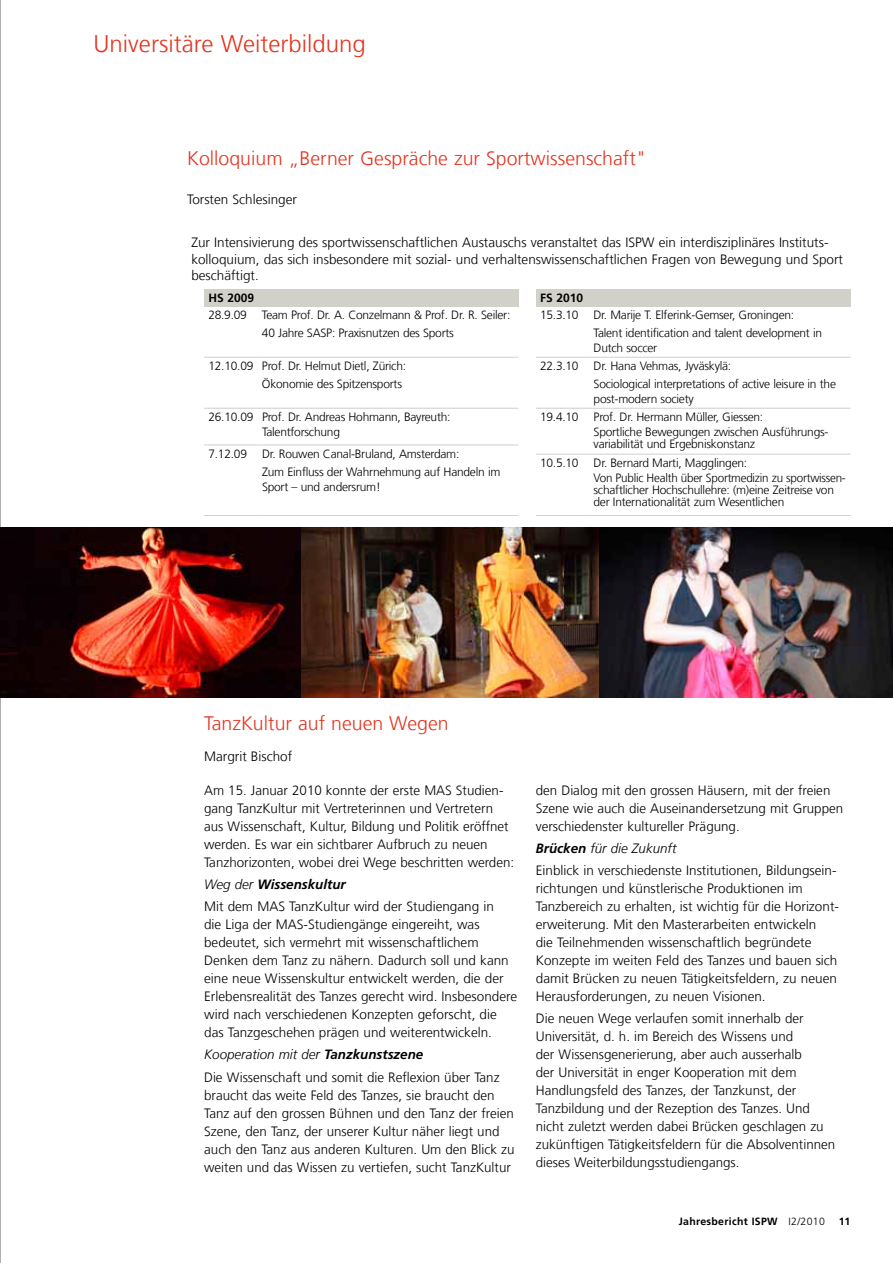
<style>
.page{position:relative;width:893px;height:1263px;background:#fff}
.page>*{position:absolute;margin:0;border:0;box-sizing:border-box;transform-origin:0 0}
.t1{font:300 24px "Frutiger LT Com";color:#e23520}
.t2{font:300 19.5px "Frutiger LT Com";color:#e23520}
.t3{font:300 13.5px/18px "Frutiger LT Com";color:#000}
.t4{font:300 12px/17.1px "Frutiger LT Com";letter-spacing:-.02em;color:#000}
.t5{font:700 12px "Frutiger LT Com";color:#000}
.t6{font:700 10.5px "Frutiger LT Com";letter-spacing:.03em;color:#000}
.s1{font-style:italic}
.s2{font-weight:700;font-style:italic}
.s3{font-weight:300}
</style>
<div class="page">
<hr style="left:0;top:0;width:1px;height:1263px;background:#959595">
<div style="left:204px;top:289px;width:314px;height:17px;background:#d1d0c9"></div>
<svg style="left:518px;top:289px;width:1px;height:17px"></svg>
<hr style="left:204px;top:357px;width:54px;height:1px;background:#d1d0c9">
<hr style="left:258px;top:357px;width:260px;height:1px;background:#d1d0c9">
<hr style="left:204px;top:408px;width:54px;height:1px;background:#d1d0c9">
<hr style="left:258px;top:408px;width:260px;height:1px;background:#d1d0c9">
<hr style="left:204px;top:445px;width:54px;height:1px;background:#d1d0c9">
<hr style="left:258px;top:445px;width:260px;height:1px;background:#d1d0c9">
<hr style="left:204px;top:515px;width:54px;height:1px;background:#d1d0c9">
<hr style="left:258px;top:515px;width:260px;height:1px;background:#d1d0c9">
<div style="left:536px;top:289px;width:314px;height:17px;background:#d1d0c9"></div>
<svg style="left:850px;top:289px;width:1px;height:17px"></svg>
<hr style="left:536px;top:357px;width:53px;height:1px;background:#d1d0c9">
<hr style="left:589px;top:357px;width:261px;height:1px;background:#d1d0c9">
<hr style="left:536px;top:408px;width:53px;height:1px;background:#d1d0c9">
<hr style="left:589px;top:408px;width:261px;height:1px;background:#d1d0c9">
<hr style="left:536px;top:454px;width:53px;height:1px;background:#d1d0c9">
<hr style="left:589px;top:454px;width:261px;height:1px;background:#d1d0c9">
<hr style="left:536px;top:515px;width:53px;height:1px;background:#d1d0c9">
<hr style="left:589px;top:515px;width:261px;height:1px;background:#d1d0c9">
<img style="left:0;top:527px;width:600px;height:170px">
<img style="left:600px;top:527px;width:293px;height:170px">
<h1 class="t1" style="left:94px;top:30px;width:274px">Universitäre Weiterbildung</h1>
<h2 class="t2" style="left:187px;top:147px;width:461px">Kolloquium „Berner Gespräche zur Sportwissenschaft"</h2>
<p class="t3" style="left:187px;top:191px;width:111px">Torsten Schlesinger</p>
<p class="t3" style="left:191px;top:235px;width:653px;line-height:16.5px">Zur Intensivierung des sportwissenschaftlichen Austauschs veranstaltet das ISPW ein interdisziplinäres Instituts&shy;kolloquium, das sich insbesondere mit sozial- und verhaltenswissenschaftlichen Fragen von Bewegung und Sport beschäftigt.</p>
<p class="t5" style="left:208px;top:291px;width:47px">H S 2009</p>
<p class="t4" style="left:208px;top:307px;width:304px;text-align:center">28.9.09 Team Prof. Dr. A. Conzelmann &amp; Prof. Dr. R. Seiler:<br>40 Jahre SASP: Praxisnutzen des Sports</p>
<p class="t4" style="left:262px;top:358px;width:146px;text-indent:-54px">12.10.09 Prof. Dr. Helmut Dietl, Zürich:<br>Ökonomie des Spitzensports</p>
<p class="t4" style="left:262px;top:410px;width:190px;line-height:15px;text-indent:-54px">26.10.09 Prof. Dr. Andreas Hohmann, Bayreuth:<br>Talentforschung</p>
<p class="t4" style="left:262px;top:445px;width:240px;text-indent:-54px">7.12.09 Dr. Rouwen Canal-Bruland, Amsterdam:<br>Zum Einfluss der Wahrnehmung auf Handeln im</p>
<p class="t4" style="left:262px;top:478px;width:120px">Sport – und andersrum!</p>
<p class="t5" style="left:540px;top:291px;width:45px">FS 2010</p>
<p class="t4" style="left:594px;top:307px;width:230px;text-indent:-54px">15.3.10 Dr. Marije T. Elferink-Gemser, Groningen:<br>Talent identification and talent development in</p>
<p class="t4" style="left:540px;top:338px;width:193px;line-height:18.9px;text-indent:54px">Dutch soccer<br>22.3.10 Dr. Hana Vehmas, Jyväskylä:</p>
<p class="t4" style="left:594px;top:376px;width:244px;line-height:15px">Sociological interpretations of active leisure in the post-modern society</p>
<p class="t4" style="left:594px;top:410px;width:236px;line-height:14.4px;text-indent:-54px">19.4.10 Prof. Dr. Hermann Müller, Giessen:<br>Sportliche Bewegungen zwischen Ausführungs-</p>
<p class="t4" style="left:540px;top:435px;width:217px;line-height:19.2px;text-indent:54px">variabilität und Ergebniskonstanz<br>10.5.10 Dr. Bernard Marti, Magglingen:</p>
<p class="t4" style="left:594px;top:472px;width:254px;line-height:12.3px">Von Public Health über Sportmedizin zu sportwissen&shy;schaftlicher Hochschullehre: (m)eine Zeitreise von der Internationalität zum Wesentlichen</p>
<h2 class="t2" style="left:204px;top:712px;width:246px">TanzKultur auf neuen Wegen</h2>
<p class="t3" style="left:204px;top:748px;width:90px">Margrit Bischof</p>
<p class="t3" style="left:204px;top:781px;width:312px">Am 15. Januar 2010 konnte der erste MAS Studien&shy;gang TanzKultur mit Vertreterinnen und Vertretern aus Wissenschaft, Kultur, Bildung und Politik eröffnet werden. Es war ein sichtbarer Aufbruch zu neuen Tanzhorizonten, wobei drei Wege beschritten werden:</p>
<p class="t3" style="left:204px;top:873px;width:291px;line-height:22.2px"><span class="s1">Weg der</span> <span class="s2">Wissenskultur<br></span>Mit dem MAS TanzKultur wird der Studiengang in</p>
<p class="t3" style="left:204px;top:915px;width:314px">die Liga der MAS-Studiengänge eingereiht, was bedeutet, sich vermehrt mit wissenschaftlichem Denken dem Tanz zu nähern. Dadurch soll und kann eine neue Wissenskultur entwickelt werden, die der Erlebensrealität des Tanzes gerecht wird. Insbesondere wird nach verschiedenen Konzepten geforscht, die das Tanzgeschehen prägen und weiterentwickeln.</p>
<p class="t3" style="left:204px;top:1044px;width:297px;line-height:22.2px"><span class="s1">Kooperation mit der</span> <span class="s2">Tanzkunstszene<br></span>Die Wissenschaft und somit die Reflexion über Tanz</p>
<p class="t3" style="left:204px;top:1086px;width:312px">braucht das weite Feld des Tanzes, sie braucht den Tanz auf den grossen Bühnen und den Tanz der freien Szene, den Tanz, der unserer Kultur näher liegt und auch den Tanz aus anderen Kulturen. Um den Blick zu weiten und das Wissen zu vertiefen, sucht TanzKultur</p>
<p class="t3" style="left:536px;top:781px;width:309px">den Dialog mit den grossen Häusern, mit der freien<br>Szene wie auch die Auseinandersetzung mit Gruppen verschiedenster kultureller Prägung.</p>
<p class="t3" style="left:536px;top:837px;width:302px;line-height:22.2px"><span class="s2">Brücken</span> <span class="s1">für die Zukunft<br></span>Einblick in verschiedenste Institutionen, Bildungsein-</p>
<p class="t3" style="left:536px;top:879px;width:305px">richtungen und künstlerische Produktionen im Tanzbereich zu erhalten, ist wichtig für die Horizont&shy;erweiterung. Mit den Masterarbeiten entwickeln<br>die Teilnehmenden wissenschaftlich begründete Konzepte im weiten Feld des Tanzes und bauen sich damit Brücken zu neuen Tätigkeitsfeldern, zu neuen Herausforderungen, zu neuen Visionen.</p>
<p class="t3" style="left:536px;top:1010px;width:301px">Die neuen Wege verlaufen somit innerhalb der Universität, d. h. im Bereich des Wissens und<br>der Wissensgenerierung, aber auch ausserhalb<br>der Universität in enger Kooperation mit dem Handlungsfeld des Tanzes, der Tanzkunst, der Tanzbildung und der Rezeption des Tanzes. Und nicht zuletzt werden dabei Brücken geschlagen zu zukünftigen Tätigkeitsfeldern für die Absolventinnen dieses Weiterbildungsstudiengangs.</p>
<p class="t6" style="left:679px;top:1215px;width:148px">Jahresbericht ISPW <span class="s3">I2/2010</span></p>
<p class="t6" style="left:839px;top:1215px;width:13px">11</p>
</div>
